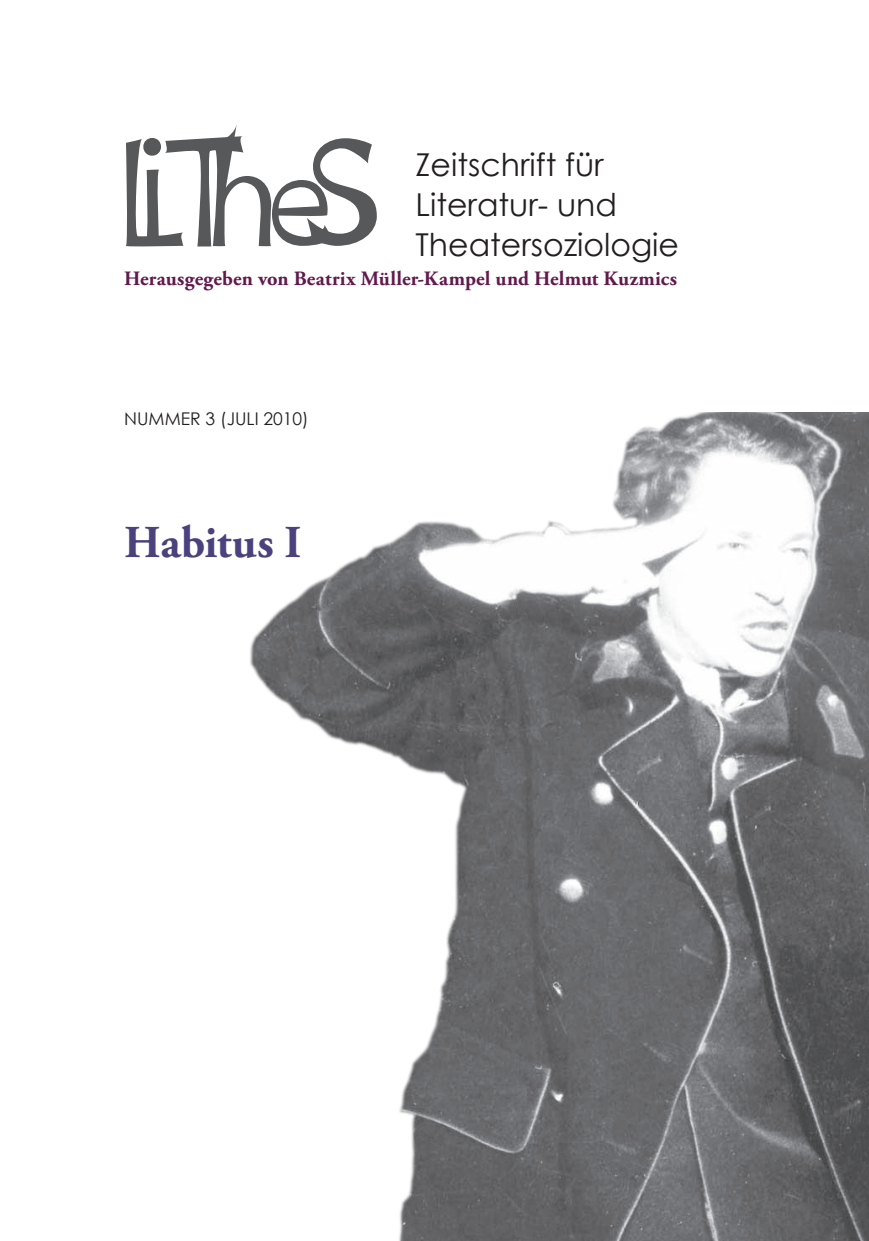
<style>
.page{position:relative;width:869px;height:1241px;background:#fff}
.page>*{position:absolute;margin:0;border:0;box-sizing:border-box;transform-origin:0 0}
.haupttitel{font:700 45.5px "Adobe Garamond Pro";letter-spacing:-.01em;color:#4a417d}
.t1{font:31.5px/40.2px "Century Gothic";color:#231f20}
.namen{font:700 20.3px "Adobe Garamond Pro";letter-spacing:.01em;color:#62194b}
.t2{font:17.5px "Century Gothic";color:#231f20}
</style>
<div class="page">
<img style="left:250px;top:412px;width:618px;height:828px">
<svg style="left:126px;top:125px;width:250px;height:122px"></svg>
<p class="t1" style="left:415px;top:144px;width:265px">Zeitschrift für<br>Literatur- und<br>Theatersoziologie</p>
<p class="namen" style="left:124px;top:267px;width:554px">Herausgegeben von Beatrix Müller-Kampel und Helmut Kuzmics</p>
<p class="t2" style="left:124px;top:408px;width:186px">NUMMER 3 (JULI 2010)</p>
<p class="haupttitel" style="left:124px;top:515px;width:179px">Habitus I</p>
</div>
